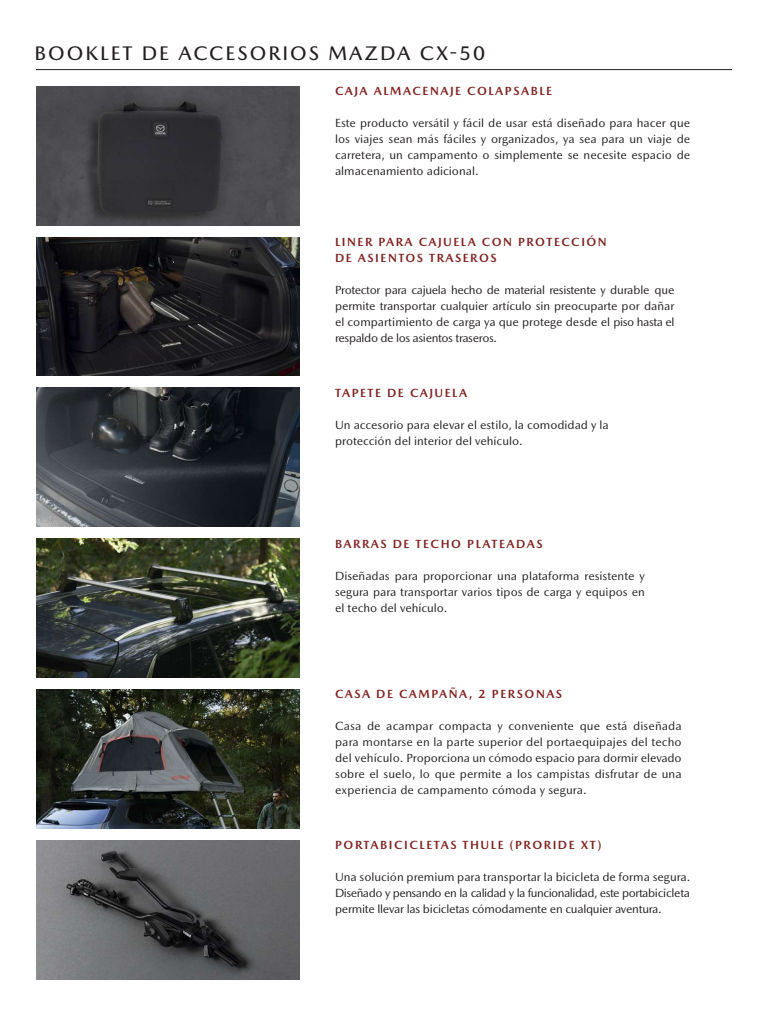
<style>
.page{position:relative;width:768px;height:1024px;background:#fff}
.page>*{position:absolute;margin:0;border:0;box-sizing:border-box;transform-origin:0 0}
.t1{font:500 20px "Mazda Type";letter-spacing:.1em;color:#231f20}
.t2{font:12px/16px "Mazda Type";color:#231f20;text-align:justify}
.t3{font:700 12px/16px "Mazda Type";letter-spacing:.125em;color:#802322}
</style>
<div class="page">
<hr style="left:36px;top:69px;width:696px;height:1px;background:#231f20">
<img style="left:36px;top:86px;width:264px;height:139px">
<img style="left:36px;top:237px;width:264px;height:139px">
<img style="left:36px;top:388px;width:264px;height:139px">
<img style="left:36px;top:539px;width:264px;height:139px">
<img style="left:36px;top:689px;width:264px;height:139px">
<img style="left:36px;top:840px;width:264px;height:139px">
<h1 class="t1" style="left:35px;top:41px;width:452px">BOOKLET DE ACCESORIOS MAZDA CX-50</h1>
<p class="t3" style="left:335px;top:83px;width:219px">CAJA ALMACENAJE COLAPSABLE</p>
<p class="t2" style="left:335px;top:115px;width:357px">Este producto versátil y fácil de usar está diseñado para hacer que los viajes sean más fáciles y organizados, ya sea para un viaje de carretera, un campamento o simplemente se necesite espacio de almacenamiento adicional.</p>
<p class="t3" style="left:335px;top:234px;width:273px">LINER PARA CAJUELA CON PROTECCIÓN<br>DE ASIENTOS TRASEROS</p>
<p class="t2" style="left:335px;top:282px;width:341px">Protector para cajuela hecho de material resistente y durable que permite transportar cualquier artículo sin preocuparte por dañar el compartimiento de carga ya que protege desde el piso hasta el respaldo de los asientos traseros.</p>
<p class="t3" style="left:335px;top:385px;width:134px">TAPETE DE CAJUELA</p>
<p class="t2" style="left:335px;top:417px;width:275px">Un accesorio para elevar el estilo, la comodidad y la protección del interior del vehículo.</p>
<p class="t3" style="left:335px;top:535px;width:209px">BARRAS DE TECHO PLATEADAS</p>
<p class="t2" style="left:335px;top:568px;width:311px">Diseñadas para proporcionar una plataforma resistente y segura para transportar varios tipos de carga y equipos en el techo del vehículo.</p>
<p class="t3" style="left:335px;top:686px;width:229px">CASA DE CAMPAÑA, 2 PERSONAS</p>
<p class="t2" style="left:335px;top:718px;width:348px">Casa de acampar compacta y conveniente que está diseñada para montarse en la parte superior del portaequipajes del techo del vehículo. Proporciona un cómodo espacio para dormir elevado sobre el suelo, lo que permite a los campistas disfrutar de una experiencia de campamento cómoda y segura.</p>
<p class="t3" style="left:335px;top:837px;width:268px">PORTABICICLETAS THULE (PRORIDE XT)</p>
<p class="t2" style="left:335px;top:869px;width:357px">Una solución premium para transportar la bicicleta de forma segura.<br>Diseñado y pensando en la calidad y la funcionalidad, este portabicicleta permite llevar las bicicletas cómodamente en cualquier aventura.</p>
</div>
